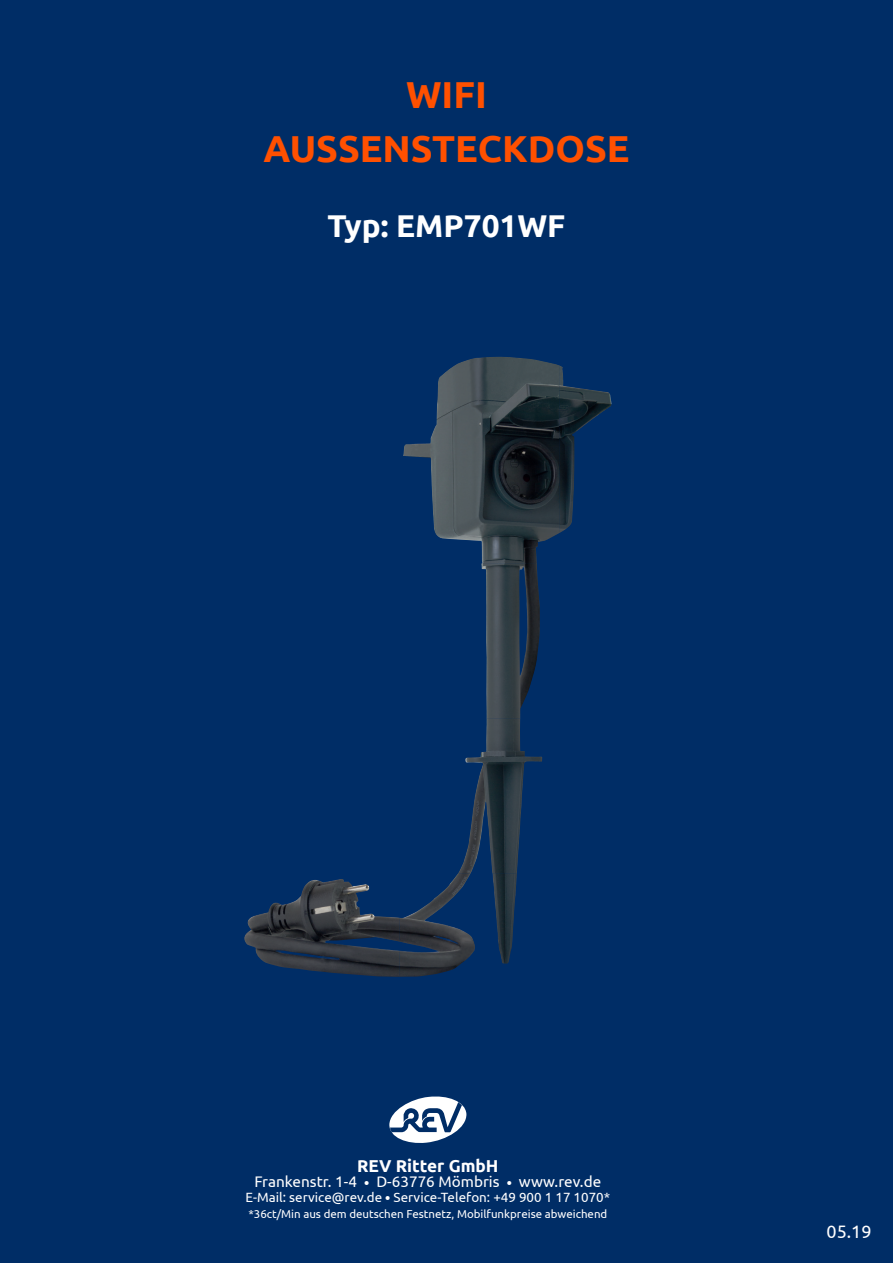
<style>
.page{position:relative;width:893px;height:1263px;background:#002d66}
.page>*{position:absolute;margin:0;border:0;box-sizing:border-box;transform-origin:0 0}
.t1{font:700 37.5px/54px "Ubuntu";color:#ff5000;text-align:center}
.t2{font:700 31.5px "Ubuntu";color:#fff}
.t3{font:18px "Ubuntu";color:#fff}
.t4{font:700 17.25px "Ubuntu";color:#fff}
.t5{font:15.3px "Ubuntu";color:#fff}
.t6{font:13.35px "Ubuntu";color:#fff}
.t7{font:11.4px "Ubuntu";color:#fff}
.s1{font-family:"Myriad Pro";font-weight:700}
.s2{font-family:"Myriad Pro";font-weight:700;font-size:15.3px}
</style>
<div class="page">
<img style="left:403px;top:357px;width:156px;height:103px">
<img style="left:559px;top:365px;width:52px;height:168px">
<img style="left:431px;top:460px;width:128px;height:103px">
<img style="left:481px;top:563px;width:59px;height:155px">
<img style="left:458px;top:718px;width:84px;height:155px">
<img style="left:244px;top:879px;width:155px;height:98px">
<img style="left:399px;top:873px;width:118px;height:104px">
<svg style="left:389px;top:1096px;width:78px;height:47px"></svg>
<h1 class="t1" style="left:263px;top:67px;width:368px">WIFI<br>AUSSENSTECKDOSE</h1>
<h2 class="t2" style="left:328px;top:207px;width:239px">Typ: EMP701WF</h2>
<h3 class="t4" style="left:357px;top:1155px;width:143px">REV Ritter GmbH</h3>
<h3 class="t5" style="left:254px;top:1172px;width:348px">Frankenstr. 1-4 <span class="s1">•</span> D-63776 Mömbris <span class="s1">•</span> www.rev.de</h3>
<p class="t6" style="left:245px;top:1189px;width:366px">E-Mail: service@rev.de <span class="s2">•</span> Service-Telefon: +49 900 1 17 1070*</p>
<p class="t7" style="left:248px;top:1206px;width:360px">*36ct/Min aus dem deutschen Festnetz, Mobilfunkpreise abweichend</p>
<h3 class="t3" style="left:827px;top:1220px;width:47px">05.19</h3>
</div>
